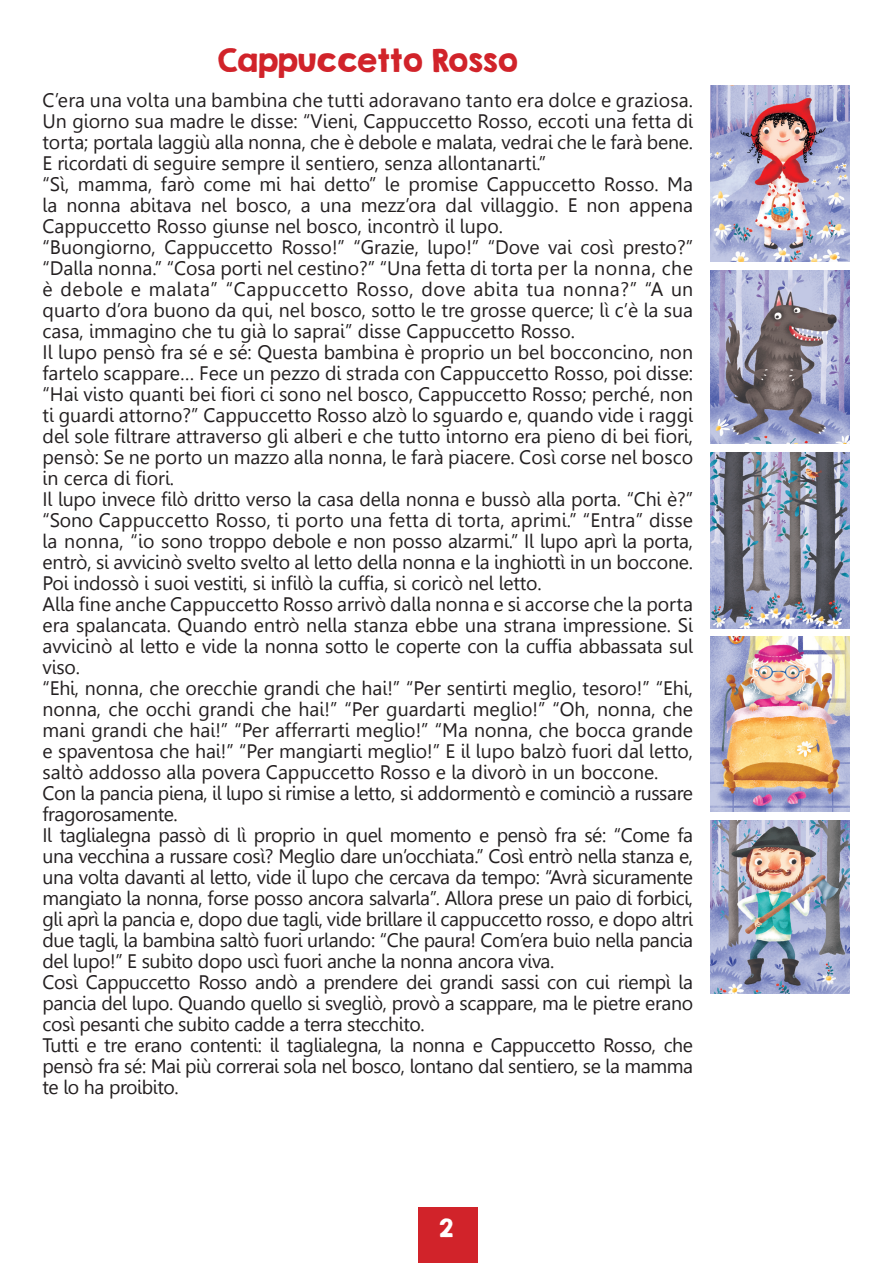
<style>
.page{position:relative;width:893px;height:1263px;background:#fff}
.page>*{position:absolute;margin:0;border:0;box-sizing:border-box;transform-origin:0 0}
.t1{font:28.5px "KG Second Chances Solid";letter-spacing:.02em;color:#d1232a}
.t2{font:22.5px "KG Second Chances Solid";color:#fff}
.t3{font:19.5px/21px "Leelawadee";letter-spacing:-.01em;color:#231f20;text-align:justify}
.t4{font:19.5px "Leelawadee";letter-spacing:.01em;color:#231f20}
</style>
<div class="page">
<div style="left:418px;top:1208px;width:60px;height:55px;background:#d1232a"></div>
<img style="left:710px;top:86px;width:140px;height:176px">
<img style="left:710px;top:270px;width:140px;height:174px">
<img style="left:710px;top:452px;width:140px;height:176px">
<img style="left:710px;top:637px;width:140px;height:175px">
<img style="left:710px;top:821px;width:140px;height:173px">
<p class="t1" style="left:218px;top:43px;width:301px">Cappuccetto Rosso</p>
<p class="t4" style="left:43px;top:88px;width:652px">C’era una volta una bambina che tutti adoravano tanto era dolce e graziosa.</p>
<p class="t3" style="left:43px;top:110px;width:652px">Un giorno sua madre le disse: “Vieni, Cappuccetto Rosso, eccoti una fetta di torta; portala laggiù alla nonna, che è debole e malata, vedrai che le farà bene.<br>E ricordati di seguire sempre il sentiero, senza allontanarti.”</p>
<p class="t3" style="left:43px;top:173px;width:652px">“Sì, mamma, farò come mi hai detto” le promise Cappuccetto Rosso. Ma la nonna abitava nel bosco, a una mezz’ora dal villaggio. E non appena Cappuccetto Rosso giunse nel bosco, incontrò il lupo.</p>
<p class="t3" style="left:43px;top:236px;width:652px">“Buongiorno, Cappuccetto Rosso!” “Grazie, lupo!” “Dove vai così presto?” “Dalla nonna.” “Cosa porti nel cestino?” “Una fetta di torta per la nonna, che è debole e malata” “Cappuccetto Rosso, dove abita tua nonna?” “A un quarto d’ora buono da qui, nel bosco, sotto le tre grosse querce; lì c’è la sua casa, immagino che tu già lo saprai” disse Cappuccetto Rosso.</p>
<p class="t3" style="left:43px;top:341px;width:652px">Il lupo pensò fra sé e sé: Questa bambina è proprio un bel bocconcino, non fartelo scappare… Fece un pezzo di strada con Cappuccetto Rosso, poi disse: “Hai visto quanti bei fiori ci sono nel bosco, Cappuccetto Rosso; perché‚ non ti guardi attorno?” Cappuccetto Rosso alzò lo sguardo e, quando vide i raggi del sole filtrare attraverso gli alberi e che tutto intorno era pieno di bei fiori, pensò: Se ne porto un mazzo alla nonna, le farà piacere. Così corse nel bosco in cerca di fiori.</p>
<p class="t3" style="left:43px;top:488px;width:652px">Il lupo invece filò dritto verso la casa della nonna e bussò alla porta. “Chi è?” “Sono Cappuccetto Rosso, ti porto una fetta di torta, aprimi.” “Entra” disse la nonna, “io sono troppo debole e non posso alzarmi.” Il lupo aprì la porta, entrò, si avvicinò svelto svelto al letto della nonna e la inghiottì in un boccone.<br>Poi indossò i suoi vestiti, si infilò la cuffia, si coricò nel letto.</p>
<p class="t3" style="left:43px;top:593px;width:652px">Alla fine anche Cappuccetto Rosso arrivò dalla nonna e si accorse che la porta era spalancata. Quando entrò nella stanza ebbe una strana impressione. Si avvicinò al letto e vide la nonna sotto le coperte con la cuffia abbassata sul viso.</p>
<p class="t3" style="left:43px;top:677px;width:652px">“Ehi, nonna, che orecchie grandi che hai!” “Per sentirti meglio, tesoro!” “Ehi, nonna, che occhi grandi che hai!” “Per guardarti meglio!” “Oh, nonna, che mani grandi che hai!” “Per afferrarti meglio!” “Ma nonna, che bocca grande e spaventosa che hai!” “Per mangiarti meglio!” E il lupo balzò fuori dal letto, saltò addosso alla povera Cappuccetto Rosso e la divorò in un boccone.</p>
<p class="t3" style="left:43px;top:782px;width:652px">Con la pancia piena, il lupo si rimise a letto, si addormentò e cominciò a russare fragorosamente.</p>
<p class="t3" style="left:43px;top:824px;width:652px">Il taglialegna passò di lì proprio in quel momento e pensò fra sé: “Come fa una vecchina a russare così? Meglio dare un’occhiata.” Così entrò nella stanza e, una volta davanti al letto, vide il lupo che cercava da tempo: “Avrà sicuramente mangiato la nonna, forse posso ancora salvarla”. Allora prese un paio di forbici, gli aprì la pancia e, dopo due tagli, vide brillare il cappuccetto rosso, e dopo altri due tagli, la bambina saltò fuori urlando: “Che paura! Com’era buio nella pancia del lupo!” E subito dopo uscì fuori anche la nonna ancora viva.</p>
<p class="t3" style="left:43px;top:971px;width:652px">Così Cappuccetto Rosso andò a prendere dei grandi sassi con cui riempì la pancia del lupo. Quando quello si svegliò, provò a scappare, ma le pietre erano così pesanti che subito cadde a terra stecchito.</p>
<p class="t3" style="left:43px;top:1034px;width:652px">Tutti e tre erano contenti: il taglialegna, la nonna e Cappuccetto Rosso, che pensò fra sé: Mai più correrai sola nel bosco, lontano dal sentiero, se la mamma te lo ha proibito.</p>
<p class="t2" style="left:440px;top:1213px;width:15px">2</p>
</div>
